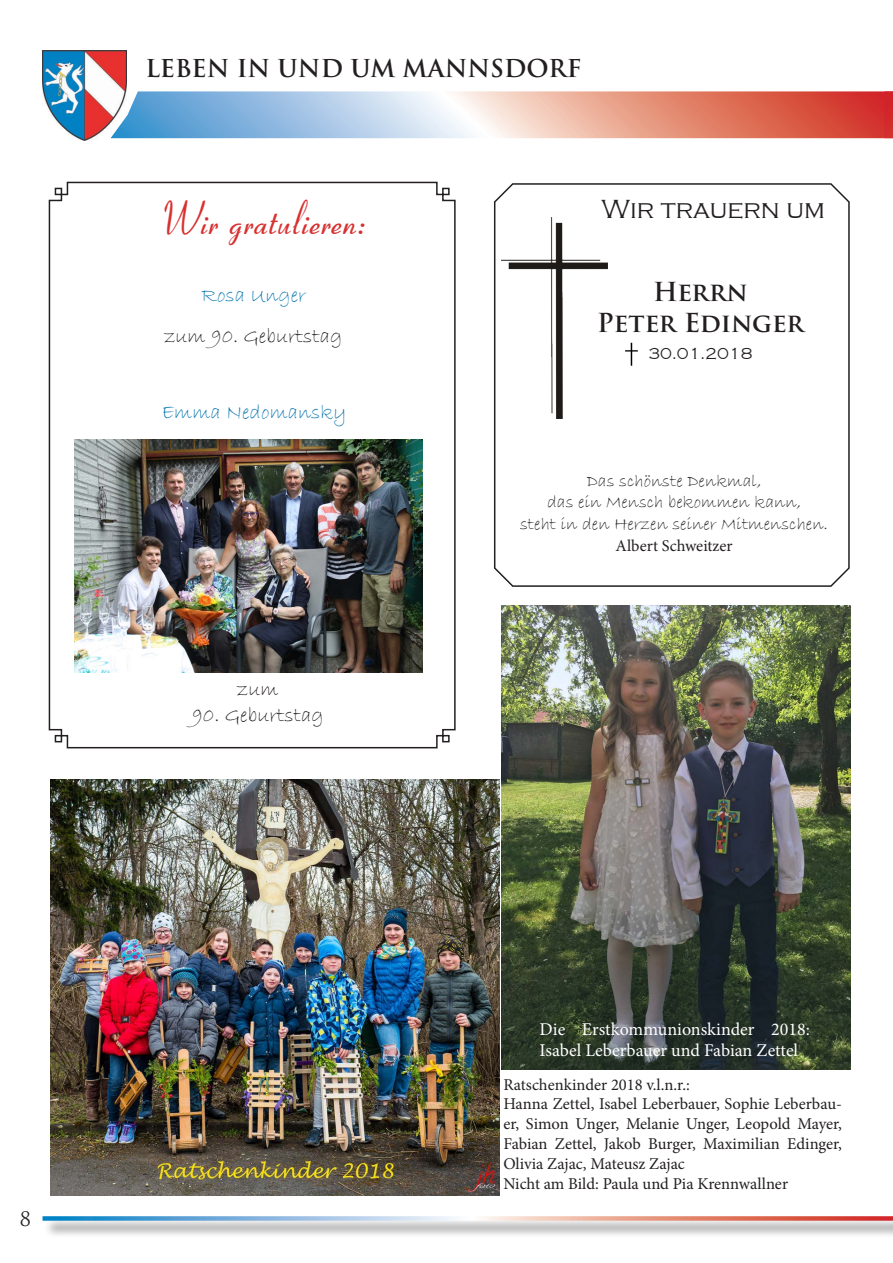
<style>
.page{position:relative;width:893px;height:1263px;background:#fff}
.page>*{position:absolute;margin:0;border:0;box-sizing:border-box;transform-origin:0 0}
.Fliesstext_Überschri{font:45px "HUNTSON";color:#d73030}
.Fliesstext_Überschri-2{font:27px "HANA";color:#231f20}
.Fliesstext_Überschri-3{font:700 25.5px "Trajan Pro";letter-spacing:-.005em;color:#231f20}
.Seitenüberschrift_li{font:700 24px "Trajan Pro";color:#231f20}
.Fliesstext_Überschri-4{font:21px "Bradley Hand ITC";color:#231f20}
.Fliesstext_Überschri-5{font:21px "Bradley Hand ITC";color:#0a77b1}
.t1{font:19.5px "Trajan Pro";color:#231f20}
.Fliesstext_ohne_Spal{font:18px "Bradley Hand ITC";color:#231f20}
.Fliesstext_ohne_Spal-2{font:18px/21.6px "Minion Pro";color:#fff}
.Fliesstext_ohne_Spal-3{font:16.5px/19.8px "Minion Pro";color:#231f20;text-align:justify}
.Fliesstext_Überschri-6{font:16.5px "HANA";color:#231f20}
</style>
<div class="page">
<img style="left:43px;top:51px;width:83px;height:90px">
<div style="left:44px;top:1217px;width:849px;height:21px;background:#231f20;opacity:.59"></div>
<svg style="left:43px;top:1216px;width:849px;height:5px"></svg>
<svg style="left:111px;top:91px;width:782px;height:47px"></svg>
<svg style="left:494px;top:183px;width:356px;height:404px"></svg>
<img style="left:502px;top:218px;width:105px;height:201px">
<svg style="left:625px;top:343px;width:13px;height:23px"></svg>
<svg style="left:48px;top:181px;width:408px;height:568px"></svg>
<img style="left:74px;top:439px;width:349px;height:233px">
<img style="left:50px;top:780px;width:449px;height:415px">
<img style="left:501px;top:606px;width:349px;height:463px">
<p class="Seitenüberschrift_li" style="left:145px;top:53px;width:438px">LEBEN IN UND UM MANNSDORF</p>
<p class="Fliesstext_Überschri" style="left:154px;top:191px;width:208px">Wir gratulieren:</p>
<p class="Fliesstext_Überschri-5" style="left:202px;top:282px;width:106px">Rosa Unger</p>
<p class="Fliesstext_Überschri-4" style="left:164px;top:323px;width:179px">zum 90. Geburtstag</p>
<p class="Fliesstext_Überschri-5" style="left:162px;top:399px;width:186px">Emma Nedomansky</p>
<p class="Fliesstext_Überschri-2" style="left:602px;top:195px;width:225px">Wir trauern um</p>
<p class="Fliesstext_Überschri-3" style="left:653px;top:276px;width:96px">Herrn</p>
<p class="Fliesstext_Überschri-3" style="left:597px;top:307px;width:208px">Peter Edinger</p>
<p class="Fliesstext_Überschri-6" style="left:648px;top:345px;width:106px">30.01.2018</p>
<p class="Fliesstext_Überschri-4" style="left:237px;top:676px;width:43px">zum</p>
<p class="Fliesstext_Überschri-4" style="left:192px;top:701px;width:133px">90. Geburtstag</p>
<p class="Fliesstext_ohne_Spal" style="left:587px;top:469px;width:176px">Das schönste Denkmal,</p>
<p class="Fliesstext_ohne_Spal" style="left:547px;top:491px;width:256px">das ein Mensch bekommen kann,</p>
<p class="Fliesstext_ohne_Spal" style="left:520px;top:512px;width:309px">steht in den Herzen seiner Mitmenschen.</p>
<p class="Fliesstext_ohne_Spal-3" style="left:616px;top:535px;width:119px">Albert Schweitzer</p>
<p class="t1" style="left:20px;top:1206px;width:13px">8</p>
<p class="Fliesstext_ohne_Spal-2" style="left:540px;top:1018px;width:272px">Die Erstkommunionskinder 2018:<br>Isabel Leberbauer und Fabian Zettel</p>
<p class="Fliesstext_ohne_Spal-3" style="left:503px;top:1074px;width:188px">Ratschenkinder 2018 v.l.n.r.:</p>
<p class="Fliesstext_ohne_Spal-3" style="left:503px;top:1094px;width:340px">Hanna Zettel, Isabel Leberbauer, Sophie Leberbau&shy;er, Simon Unger, Melanie Unger, Leopold Mayer, Fabian Zettel, Jakob Burger, Maximilian Edinger, Olivia Zajac, Mateusz Zajac</p>
<p class="Fliesstext_ohne_Spal-3" style="left:503px;top:1173px;width:286px">Nicht am Bild: Paula und Pia Krennwallner</p>
</div>
